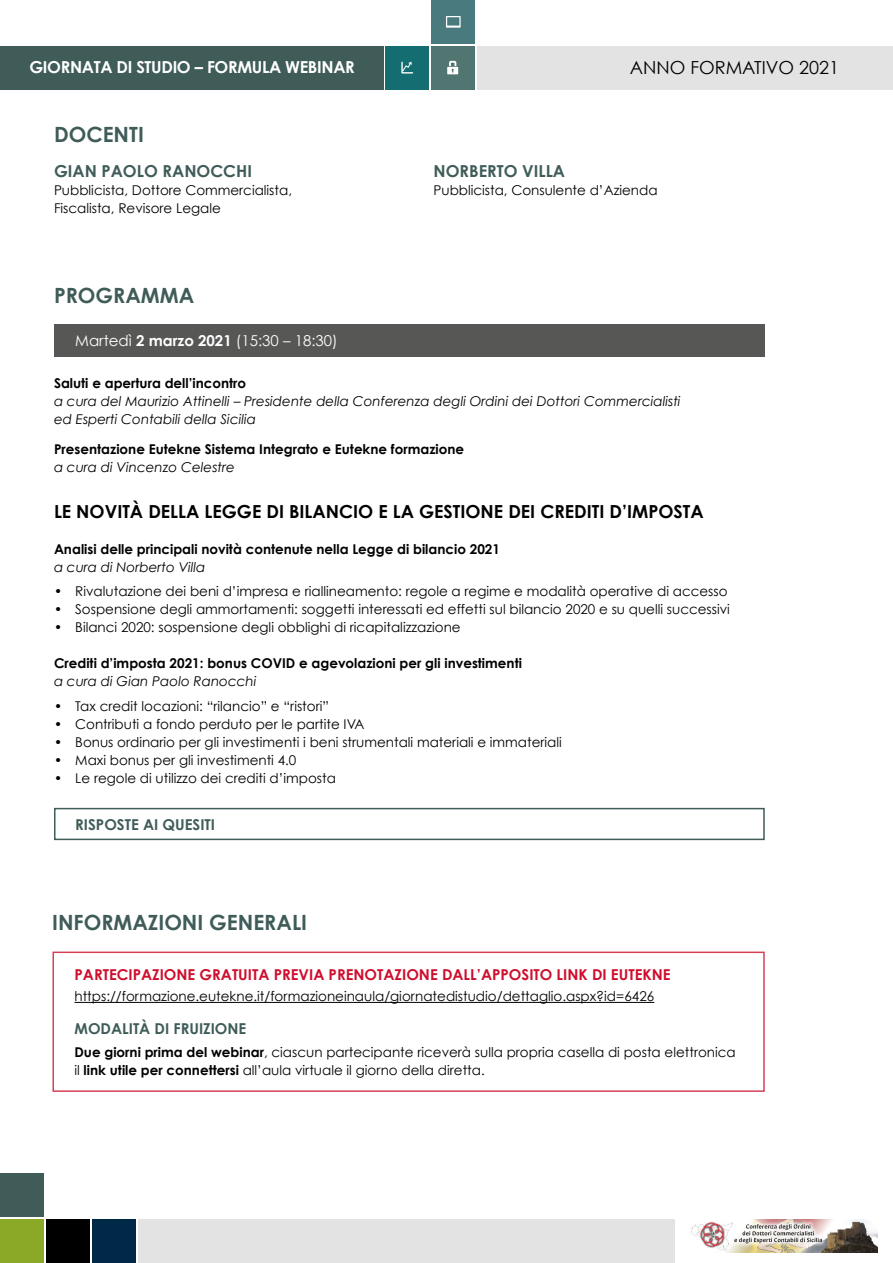
<style>
.page{position:relative;width:893px;height:1263px;background:#fff}
.page>*{position:absolute;margin:0;border:0;box-sizing:border-box;transform-origin:0 0}
.t1{font:700 21px "Century Gothic";color:#3f5c59}
.t2{font:700 18px "Century Gothic";color:#000}
.t3{font:18px "Century Gothic";color:#000}
.t4{font:700 16.5px "Century Gothic";letter-spacing:-.02em;color:#fff}
.t5{font:700 16.5px "Century Gothic";color:#3f5c59}
.t6{font:700 15px "Century Gothic";color:#ce0e2d}
.t7{font:700 15px "Century Gothic";color:#3f5c59}
.t8{font:15px "Century Gothic";color:#fff}
.t9{font:13.5px/18px "Century Gothic";color:#000}
.t10{font:700 13.5px "Century Gothic";color:#000}
.t11{font:italic 13.5px/18px "Century Gothic";color:#000}
.s1{font-weight:700}
</style>
<div class="page">
<div style="left:0;top:46px;width:384px;height:43px;background:#3f5c59"></div>
<div style="left:477px;top:46px;width:416px;height:43px;background:#e3e3e3"></div>
<div style="left:431px;top:46px;width:44px;height:43px;background:#517672"></div>
<div style="left:431px;top:0;width:44px;height:44px;background:#487a7e"></div>
<div style="left:385px;top:46px;width:44px;height:43px;background:#146d71"></div>
<svg style="left:447px;top:61px;width:11px;height:13px"></svg>
<svg style="left:446px;top:16px;width:15px;height:12px"></svg>
<svg style="left:401px;top:62px;width:12px;height:12px"></svg>
<div style="left:0;top:1219px;width:44px;height:44px;background:#8aa927"></div>
<div style="left:0;top:1173px;width:44px;height:44px;background:#3f5c59"></div>
<div style="left:92px;top:1219px;width:44px;height:44px;background:#002847"></div>
<div style="left:138px;top:1219px;width:537px;height:44px;background:#e3e3e3"></div>
<div style="left:46px;top:1219px;width:44px;height:44px;background:#000"></div>
<img style="left:691px;top:1219px;width:186px;height:33px">
<div style="left:54px;top:325px;width:711px;height:32px;background:#575756"></div>
<div style="left:54px;top:808px;width:711px;height:32px;border:2px solid #3f5c59"></div>
<div style="left:52px;top:951px;width:713px;height:141px;border:2px solid #d83f57"></div>
<hr style="left:75px;top:1002px;width:579px;height:1px;background:#000">
<p class="t4" style="left:29px;top:57px;width:327px">GIORNATA DI STUDIO – FORMULA WEBINAR</p>
<h2 class="t3" style="left:630px;top:57px;width:211px">ANNO FORMATIVO 2021</h2>
<h1 class="t1" style="left:54px;top:122px;width:91px">DOCENTI</h1>
<p class="t5" style="left:54px;top:161px;width:199px">GIAN PAOLO RANOCCHI</p>
<p class="t9" style="left:54px;top:181px;width:240px">Pubblicista, Dottore Commercialista,<br>Fiscalista, Revisore Legale</p>
<h1 class="t1" style="left:54px;top:282px;width:142px">PROGRAMMA</h1>
<p class="t8" style="left:75px;top:332px;width:264px">Martedì <span class="s1">2 marzo 2021</span> (15:30 – 18:30)</p>
<p class="t5" style="left:433px;top:161px;width:133px">NORBERTO VILLA</p>
<p class="t9" style="left:433px;top:181px;width:226px">Pubblicista, Consulente d’Azienda</p>
<p class="t10" style="left:54px;top:375px;width:194px">Saluti e apertura dell’incontro</p>
<p class="t11" style="left:54px;top:392px;width:628px">a cura del Maurizio Attinelli – Presidente della Conferenza degli Ordini dei Dottori Commercialisti ed Esperti Contabili della Sicilia</p>
<p class="t10" style="left:54px;top:441px;width:412px">Presentazione Eutekne Sistema Integrato e Eutekne formazione</p>
<p class="t11" style="left:54px;top:458px;width:182px">a cura di Vincenzo Celestre</p>
<h2 class="t2" style="left:54px;top:500px;width:651px">LE NOVITÀ DELLA LEGGE DI BILANCIO E LA GESTIONE DEI CREDITI D’IMPOSTA</h2>
<p class="t10" style="left:54px;top:540px;width:448px">Analisi delle principali novità contenute nella Legge di bilancio 2021</p>
<p class="t11" style="left:54px;top:558px;width:153px">a cura di Norberto Villa</p>
<p class="t9" style="left:54px;top:582px;width:675px">• Rivalutazione dei beni d’impresa e riallineamento: regole a regime e modalità operative di accesso</p>
<p class="t9" style="left:54px;top:600px;width:677px">• Sospensione degli ammortamenti: soggetti interessati ed effetti sul bilancio 2020 e su quelli successivi</p>
<p class="t9" style="left:54px;top:618px;width:408px">• Bilanci 2020: sospensione degli obblighi di ricapitalizzazione</p>
<p class="t10" style="left:54px;top:655px;width:469px">Crediti d’imposta 2021: bonus COVID e agevolazioni per gli investimenti</p>
<p class="t11" style="left:54px;top:672px;width:204px">a cura di Gian Paolo Ranocchi</p>
<p class="t9" style="left:54px;top:696px;width:276px">• Tax credit locazioni: “rilancio” e “ristori”</p>
<p class="t9" style="left:54px;top:714px;width:312px">• Contributi a fondo perduto per le partite IVA</p>
<p class="t9" style="left:54px;top:732px;width:509px">• Bonus ordinario per gli investimenti i beni strumentali materiali e immateriali</p>
<p class="t9" style="left:54px;top:750px;width:244px">• Maxi bonus per gli investimenti 4.0</p>
<p class="t9" style="left:54px;top:768px;width:283px">• Le regole di utilizzo dei crediti d’imposta</p>
<p class="t7" style="left:75px;top:815px;width:141px">RISPOSTE AI QUESITI</p>
<h1 class="t1" style="left:52px;top:909px;width:256px">INFORMAZIONI GENERALI</h1>
<p class="t6" style="left:75px;top:965px;width:598px">PARTECIPAZIONE GRATUITA PREVIA PRENOTAZIONE DALL’APPOSITO LINK DI EUTEKNE</p>
<p class="t9" style="left:75px;top:987px;width:581px">https://formazione.eutekne.it/formazioneinaula/giornatedistudio/dettaglio.aspx?id=6426</p>
<p class="t7" style="left:75px;top:1019px;width:173px">MODALITÀ DI FRUIZIONE</p>
<p class="t9" style="left:75px;top:1042px;width:663px"><span class="s1">Due giorni prima del webinar</span>, ciascun partecipante riceverà sulla propria casella di posta elettronica il <span class="s1">link utile per connettersi</span> all’aula virtuale il giorno della diretta.</p>
</div>
